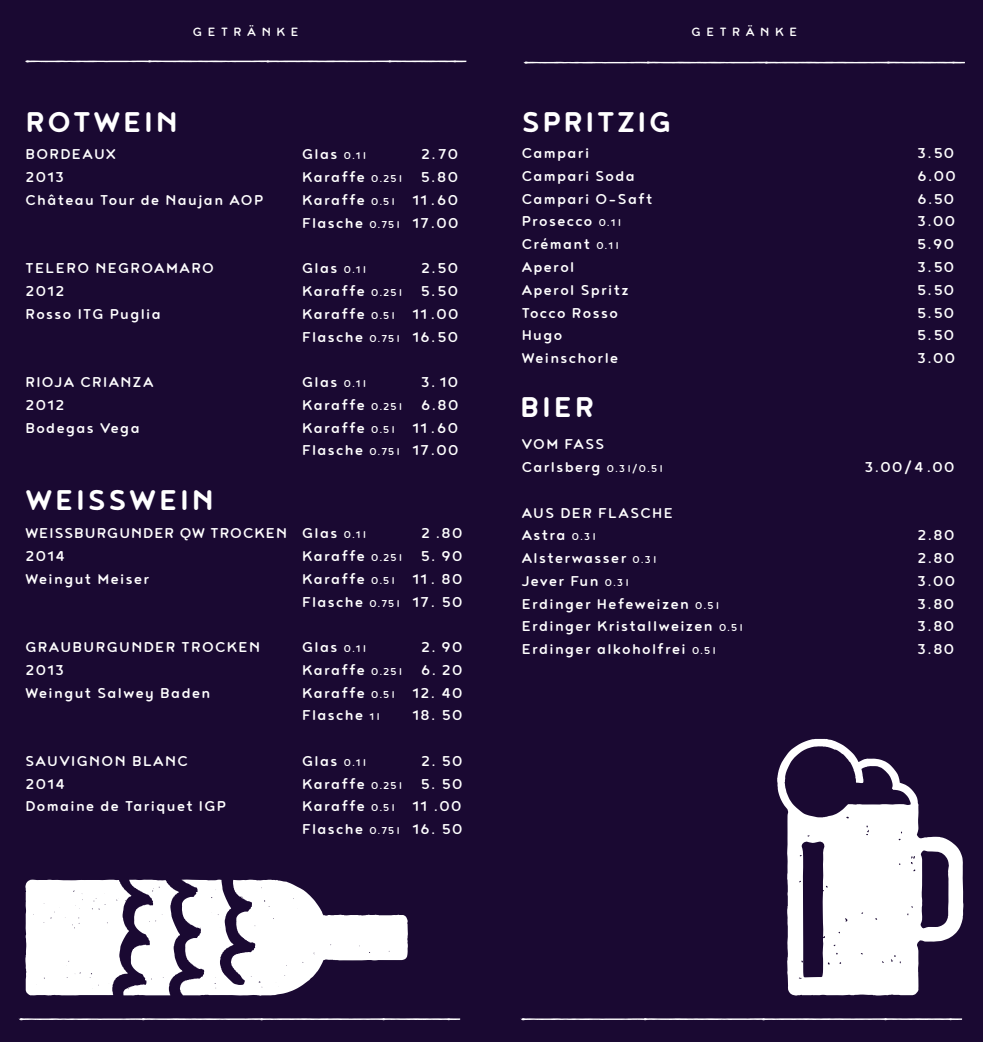
<style>
.page{position:relative;width:983px;height:1042px;background:#fff}
.page>*{position:absolute;margin:0;border:0;box-sizing:border-box;transform-origin:0 0}
.t1{font:35px "Noyh R Bold";letter-spacing:.08em;color:#fff}
.t2{font:17.5px/22.8px "Noyh R";letter-spacing:.08em;color:#fff}
.t3{font:17.5px "Noyh R";letter-spacing:.06em;color:#fff}
.t4{font:14.7px "Noyh R";letter-spacing:.38em;color:#fff}
.s1{font-size:12.25px}
</style>
<div class="page">
<div style="left:0;top:0;width:982px;height:1042px;background:#1a0932"></div>
<svg style="left:19px;top:1018px;width:441px;height:2px"></svg>
<svg style="left:25px;top:60px;width:441px;height:3px"></svg>
<svg style="left:520px;top:1018px;width:441px;height:2px"></svg>
<svg style="left:523px;top:61px;width:441px;height:3px"></svg>
<svg style="left:777px;top:739px;width:186px;height:252px"></svg>
<svg style="left:787px;top:971px;width:131px;height:24px;background:#f3f2f4"></svg>
<svg style="left:25px;top:879px;width:383px;height:116px"></svg>
<p class="t4" style="left:193px;top:23px;width:107px">GETRÄNKE</p>
<p class="t4" style="left:691px;top:23px;width:107px">GETRÄNKE</p>
<h1 class="t1" style="left:25px;top:102px;width:154px">ROTWEIN</h1>
<p class="t2" style="left:25px;top:143px;width:92px">BORDEAUX</p>
<p class="t2" style="left:302px;top:143px;width:65px">Glas <span class="s1">0.1 l</span></p>
<p class="t2" style="left:421px;top:143px;width:38px">2.70</p>
<p class="t2" style="left:25px;top:165px;width:40px">2013</p>
<p class="t2" style="left:302px;top:165px;width:157px">Karaffe <span class="s1">0.25 l</span> 5.80</p>
<p class="t2" style="left:25px;top:188px;width:239px">Château Tour de Naujan AOP</p>
<p class="t2" style="left:302px;top:188px;width:158px">Karaffe <span class="s1">0.5 l</span> 11 .60<br>Flasche <span class="s1">0.75 l</span> 17.00</p>
<p class="t2" style="left:25px;top:256px;width:190px">TELERO NEGROAMARO</p>
<p class="t2" style="left:302px;top:256px;width:65px">Glas <span class="s1">0.1 l</span></p>
<p class="t2" style="left:421px;top:256px;width:38px">2.50</p>
<p class="t2" style="left:25px;top:279px;width:40px">2012</p>
<p class="t2" style="left:302px;top:279px;width:157px">Karaffe <span class="s1">0.25 l</span> 5.50</p>
<p class="t2" style="left:25px;top:302px;width:137px">Rosso ITG Puglia</p>
<p class="t2" style="left:302px;top:302px;width:158px">Karaffe <span class="s1">0.5 l</span> 11 .00<br>Flasche <span class="s1">0.75 l</span> 16.50</p>
<p class="t2" style="left:25px;top:370px;width:130px">RIOJA CRIANZA</p>
<p class="t2" style="left:302px;top:370px;width:65px">Glas <span class="s1">0.1 l</span></p>
<p class="t2" style="left:421px;top:370px;width:38px">3. 10</p>
<p class="t2" style="left:25px;top:393px;width:40px">2012</p>
<p class="t2" style="left:302px;top:393px;width:158px">Karaffe <span class="s1">0.25 l</span> 6.80</p>
<p class="t2" style="left:25px;top:416px;width:116px">Bodegas Vega</p>
<p class="t2" style="left:302px;top:416px;width:158px">Karaffe <span class="s1">0.5 l</span> 11 .60<br>Flasche <span class="s1">0.75 l</span> 17.00</p>
<h1 class="t1" style="left:25px;top:480px;width:190px">WEISSWEIN</h1>
<p class="t3" style="left:25px;top:523px;width:342px">WEISSBURGUNDER QW TROCKEN Glas <span class="s1">0.1 l</span></p>
<p class="t2" style="left:421px;top:521px;width:43px">2 .80</p>
<p class="t2" style="left:25px;top:544px;width:41px">2014</p>
<p class="t2" style="left:302px;top:544px;width:162px">Karaffe <span class="s1">0.25 l</span> 5. 90</p>
<p class="t2" style="left:25px;top:567px;width:125px">Weingut Meiser</p>
<p class="t2" style="left:302px;top:567px;width:162px">Karaffe <span class="s1">0.5 l</span> 11 . 80<br>Flasche <span class="s1">0.75 l</span> 17. 50</p>
<p class="t2" style="left:25px;top:635px;width:236px">GRAUBURGUNDER TROCKEN</p>
<p class="t2" style="left:302px;top:635px;width:65px">Glas <span class="s1">0.1 l</span></p>
<p class="t2" style="left:421px;top:635px;width:43px">2. 90</p>
<p class="t2" style="left:25px;top:658px;width:40px">2013</p>
<p class="t2" style="left:302px;top:658px;width:162px">Karaffe <span class="s1">0.25 l</span> 6. 20</p>
<p class="t2" style="left:25px;top:681px;width:186px">Weingut Salwey Baden</p>
<p class="t2" style="left:302px;top:681px;width:162px">Karaffe <span class="s1">0.5 l</span> 12. 40<br>Flasche <span class="s1">1 l</span></p>
<p class="t2" style="left:412px;top:703px;width:51px">18. 50</p>
<p class="t2" style="left:25px;top:749px;width:164px">SAUVIGNON BLANC</p>
<p class="t2" style="left:302px;top:749px;width:65px">Glas <span class="s1">0.1 l</span></p>
<p class="t2" style="left:421px;top:749px;width:43px">2. 50</p>
<p class="t2" style="left:25px;top:772px;width:41px">2014</p>
<p class="t2" style="left:302px;top:772px;width:162px">Karaffe <span class="s1">0.25 l</span> 5. 50</p>
<p class="t2" style="left:25px;top:794px;width:202px">Domaine de Tariquet IGP</p>
<p class="t2" style="left:302px;top:794px;width:162px">Karaffe <span class="s1">0.5 l</span> 11 .00<br>Flasche <span class="s1">0.75 l</span> 16. 50</p>
<h1 class="t1" style="left:521px;top:102px;width:151px">SPRITZIG</h1>
<p class="t2" style="left:521px;top:141px;width:69px">Campari</p>
<p class="t2" style="left:917px;top:141px;width:38px">3.50</p>
<p class="t2" style="left:521px;top:164px;width:115px">Campari Soda</p>
<p class="t2" style="left:917px;top:164px;width:40px">6.00</p>
<p class="t2" style="left:521px;top:187px;width:132px">Campari O-Saft</p>
<p class="t2" style="left:917px;top:187px;width:38px">6.50</p>
<p class="t2" style="left:521px;top:210px;width:101px">Prosecco <span class="s1">0.1 l</span></p>
<p class="t2" style="left:917px;top:210px;width:39px">3.00</p>
<p class="t2" style="left:521px;top:232px;width:98px">Crémant <span class="s1">0.1 l</span></p>
<p class="t2" style="left:917px;top:232px;width:38px">5.90</p>
<p class="t2" style="left:521px;top:255px;width:54px">Aperol</p>
<p class="t2" style="left:917px;top:255px;width:38px">3.50</p>
<p class="t2" style="left:521px;top:278px;width:108px">Aperol Spritz</p>
<p class="t2" style="left:917px;top:278px;width:38px">5.50</p>
<p class="t2" style="left:521px;top:301px;width:98px">Tocco Rosso</p>
<p class="t2" style="left:917px;top:301px;width:38px">5.50</p>
<p class="t2" style="left:521px;top:323px;width:42px">Hugo</p>
<p class="t2" style="left:917px;top:323px;width:38px">5.50</p>
<p class="t2" style="left:521px;top:346px;width:98px">Weinschorle</p>
<p class="t2" style="left:917px;top:346px;width:39px">3.00</p>
<h1 class="t1" style="left:520px;top:387px;width:75px">BIER</h1>
<p class="t2" style="left:521px;top:432px;width:142px">VOM FASS<br>Carlsberg <span class="s1">0.3 l/0.5 l</span></p>
<p class="t2" style="left:864px;top:455px;width:91px">3.00/4 .00</p>
<p class="t2" style="left:521px;top:501px;width:153px">AUS DER FLASCHE<br>Astra <span class="s1">0.3 l</span></p>
<p class="t2" style="left:917px;top:523px;width:38px">2.80</p>
<p class="t2" style="left:521px;top:546px;width:136px">Alsterwasser <span class="s1">0.3 l</span></p>
<p class="t2" style="left:917px;top:546px;width:38px">2.80</p>
<p class="t2" style="left:521px;top:569px;width:108px">Jever Fun <span class="s1">0.3 l</span></p>
<p class="t2" style="left:917px;top:569px;width:39px">3.00</p>
<p class="t2" style="left:521px;top:592px;width:199px">Erdinger Hefeweizen <span class="s1">0.5 l</span></p>
<p class="t2" style="left:917px;top:592px;width:38px">3.80</p>
<p class="t2" style="left:521px;top:614px;width:222px">Erdinger Kristallweizen <span class="s1">0.5 l</span></p>
<p class="t2" style="left:917px;top:614px;width:38px">3.80</p>
<p class="t2" style="left:521px;top:637px;width:195px">Erdinger alkoholfrei <span class="s1">0.5 l</span></p>
<p class="t2" style="left:917px;top:637px;width:38px">3.80</p>
</div>
